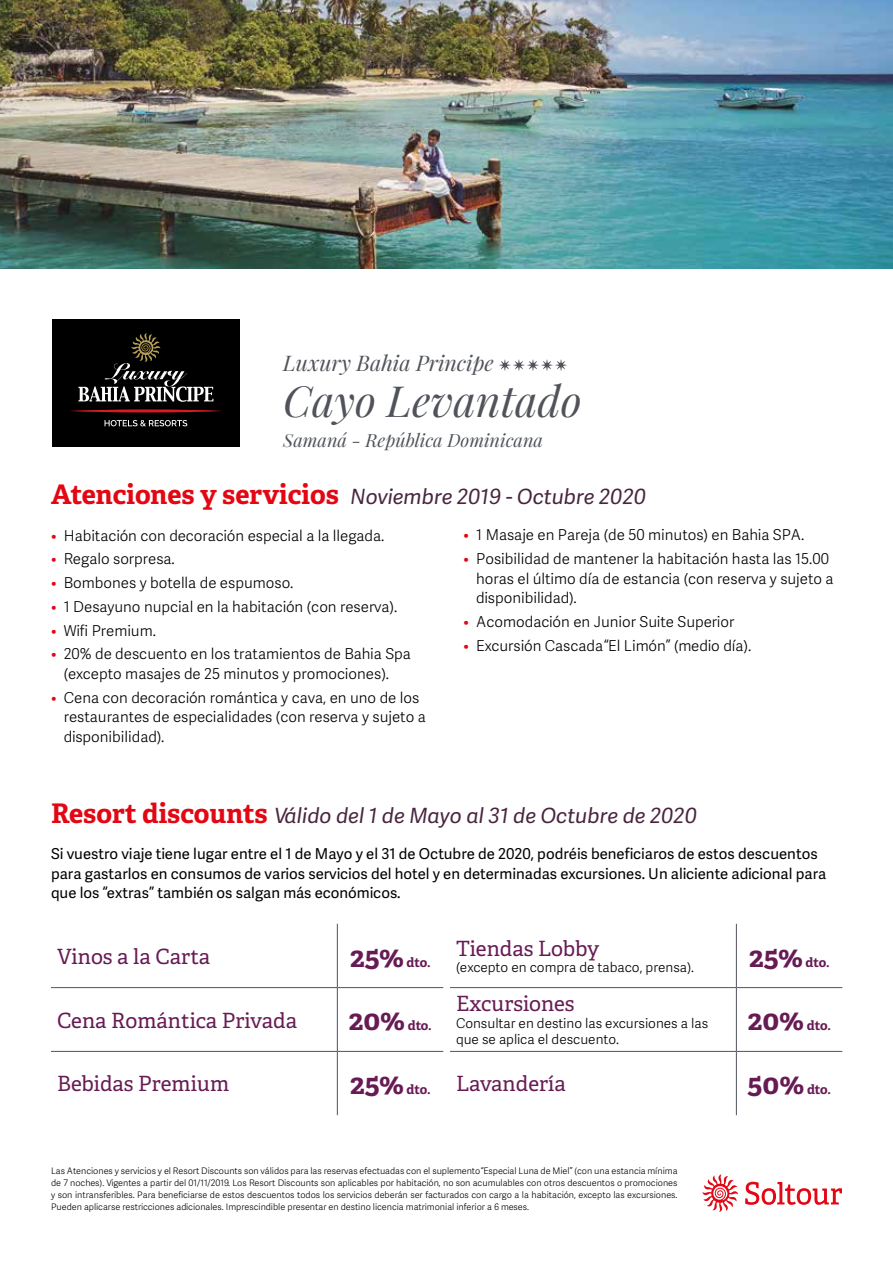
<style>
.page{position:relative;width:893px;height:1263px;background:#fff}
.page>*{position:absolute;margin:0;border:0;box-sizing:border-box;transform-origin:0 0}
.t1{font:italic 42.9px "Playfair Display";color:#50535a}
.t2{font:italic 21.45px "Playfair Display";color:#50535a}
.t3{font:italic 21px "Adelle Sans";color:#492540}
.t4{font:21px "Adelle";color:#671b54}
.t5{font:italic 18.15px "Playfair Display";color:#50535a}
.t6{font:300 15px/19.5px "Adelle Sans";color:#000}
.t7{font:15px/19.5px "Adelle Sans";color:#000}
.t8{font:300 13.5px/16.5px "Adelle Sans";color:#000}
.t9{font:700 12.9px "Adelle";letter-spacing:-.015em;color:#671b54}
.t10{font:300 9px/12px "Adelle Sans";color:#000;text-align:justify}
.s1{font-family:"Adelle";font-weight:700;font-style:normal;font-size:27px;color:#e30613}
.s2{color:#e30613}
.s3{font-size:28.05px}
</style>
<div class="page">
<svg style="left:745px;top:1182px;width:97px;height:23px"></svg>
<svg style="left:702px;top:1174px;width:36px;height:38px"></svg>
<svg style="left:499px;top:359px;width:68px;height:12px"></svg>
<div style="left:52px;top:319px;width:187px;height:127px;background:#000"></div>
<hr style="left:69px;top:409px;width:154px;height:3px;background:#d61b25;border-radius:50%">
<svg style="left:78px;top:333px;width:135px;height:69px"></svg>
<svg style="left:105px;top:420px;width:82px;height:6px"></svg>
<svg style="left:51px;top:924px;width:286px;height:191px"></svg>
<hr style="left:337px;top:924px;width:1px;height:63px;background:#50535a">
<hr style="left:51px;top:987px;width:286px;height:1px;background:#50535a">
<hr style="left:337px;top:987px;width:106px;height:1px;background:#50535a">
<hr style="left:337px;top:988px;width:1px;height:63px;background:#50535a">
<hr style="left:51px;top:1051px;width:286px;height:1px;background:#50535a">
<hr style="left:337px;top:1051px;width:106px;height:1px;background:#50535a">
<hr style="left:337px;top:1052px;width:1px;height:63px;background:#50535a">
<svg style="left:450px;top:924px;width:286px;height:191px"></svg>
<hr style="left:736px;top:924px;width:1px;height:63px;background:#50535a">
<hr style="left:450px;top:987px;width:286px;height:1px;background:#50535a">
<hr style="left:736px;top:987px;width:106px;height:1px;background:#50535a">
<hr style="left:736px;top:988px;width:1px;height:63px;background:#50535a">
<hr style="left:450px;top:1051px;width:286px;height:1px;background:#50535a">
<hr style="left:736px;top:1051px;width:106px;height:1px;background:#50535a">
<hr style="left:736px;top:1052px;width:1px;height:63px;background:#50535a">
<img style="left:0;top:0;width:893px;height:269px">
<h2 class="t2" style="left:283px;top:348px;width:212px">Luxury Bahia Principe</h2>
<h1 class="t1" style="left:283px;top:372px;width:300px">Cayo Levantado</h1>
<p class="t5" style="left:283px;top:428px;width:261px">Samaná - República Dominicana</p>
<h3 class="t3" style="left:51px;top:485px;width:597px"><span class="s1">Atenciones y servicios</span> Noviembre 2019 - Octubre 2020</h3>
<p class="t6" style="left:51px;top:526px;width:335px"><span class="s2">•</span> Habitación con decoración especial a la llegada.</p>
<p class="t6" style="left:51px;top:549px;width:125px"><span class="s2">•</span> Regalo sorpresa.</p>
<p class="t6" style="left:51px;top:573px;width:244px"><span class="s2">•</span> Bombones y botella de espumoso.</p>
<p class="t6" style="left:51px;top:597px;width:348px"><span class="s2">•</span> 1 Desayuno nupcial en la habitación (con reserva).</p>
<p class="t6" style="left:51px;top:621px;width:106px"><span class="s2">•</span> Wifi Premium.</p>
<p class="t6" style="left:64px;top:644px;width:349px;text-indent:-13px"><span class="s2">•</span> 20% de descuento en los tratamientos de Bahia Spa (excepto masajes de 25 minutos y promociones).</p>
<p class="t6" style="left:64px;top:688px;width:364px;text-indent:-13px"><span class="s2">•</span> Cena con decoración romántica y cava, en uno de los restaurantes de especialidades (con reserva y sujeto a disponibilidad).</p>
<p class="t6" style="left:463px;top:526px;width:342px"><span class="s2">•</span> 1 Masaje en Pareja (de 50 minutos) en Bahia SPA.</p>
<p class="t6" style="left:476px;top:549px;width:359px;text-indent:-13px"><span class="s2">•</span> Posibilidad de mantener la habitación hasta las 15.00 horas el último día de estancia (con reserva y sujeto a disponibilidad).</p>
<p class="t6" style="left:463px;top:612px;width:272px"><span class="s2">•</span> Acomodación en Junior Suite Superior</p>
<p class="t6" style="left:463px;top:636px;width:289px"><span class="s2">•</span> Excursión Cascada “El Limón” (medio día).</p>
<h3 class="t3" style="left:51px;top:803px;width:647px"><span class="s1">Resort discounts</span> Válido del 1 de Mayo al 31 de Octubre de 2020</h3>
<p class="t7" style="left:51px;top:844px;width:777px">Si vuestro viaje tiene lugar entre el 1 de Mayo y el 31 de Octubre de 2020, podréis beneficiaros de estos descuentos para gastarlos en consumos de varios servicios del hotel y en determinadas excursiones. Un aliciente adicional para que los “extras” también os salgan más económicos.</p>
<h3 class="t4" style="left:57px;top:943px;width:155px">Vinos a la Carta</h3>
<p class="t9" style="left:350px;top:954px;width:82px"><span class="s3">25%</span> dto.</p>
<h3 class="t4" style="left:57px;top:1007px;width:242px">Cena Romántica Privada</h3>
<p class="t9" style="left:349px;top:1017px;width:84px"><span class="s3">20%</span> dto.</p>
<h3 class="t4" style="left:57px;top:1071px;width:174px">Bebidas Premium</h3>
<p class="t9" style="left:350px;top:1081px;width:82px"><span class="s3">25%</span> dto.</p>
<h3 class="t4" style="left:456px;top:935px;width:145px">Tiendas Lobby</h3>
<p class="t8" style="left:456px;top:959px;width:240px">(excepto en compra de tabaco, prensa).</p>
<p class="t9" style="left:749px;top:954px;width:82px"><span class="s3">25%</span> dto.</p>
<h3 class="t4" style="left:456px;top:991px;width:120px">Excursiones</h3>
<p class="t8" style="left:456px;top:1015px;width:254px">Consultar en destino las excursiones a las que se aplica el descuento.</p>
<p class="t9" style="left:748px;top:1017px;width:84px"><span class="s3">20%</span> dto.</p>
<h3 class="t4" style="left:456px;top:1071px;width:111px">Lavandería</h3>
<p class="t9" style="left:748px;top:1081px;width:85px"><span class="s3">50%</span> dto.</p>
<p class="t10" style="left:51px;top:1165px;width:628px">Las Atenciones y servicios y el Resort Discounts son válidos para las reservas efectuadas con el suplemento “Especial Luna de Miel” (con una estancia mínima de 7 noches). Vigentes a partir del 01/11/2019. Los Resort Discounts son aplicables por habitación, no son acumulables con otros descuentos o promociones y son intransferibles. Para beneficiarse de estos descuentos todos los servicios deberán ser facturados con cargo a la habitación, excepto las excursiones.<br>Pueden aplicarse restricciones adicionales. Imprescindible presentar en destino licencia matrimonial inferior a 6 meses.</p>
</div>
